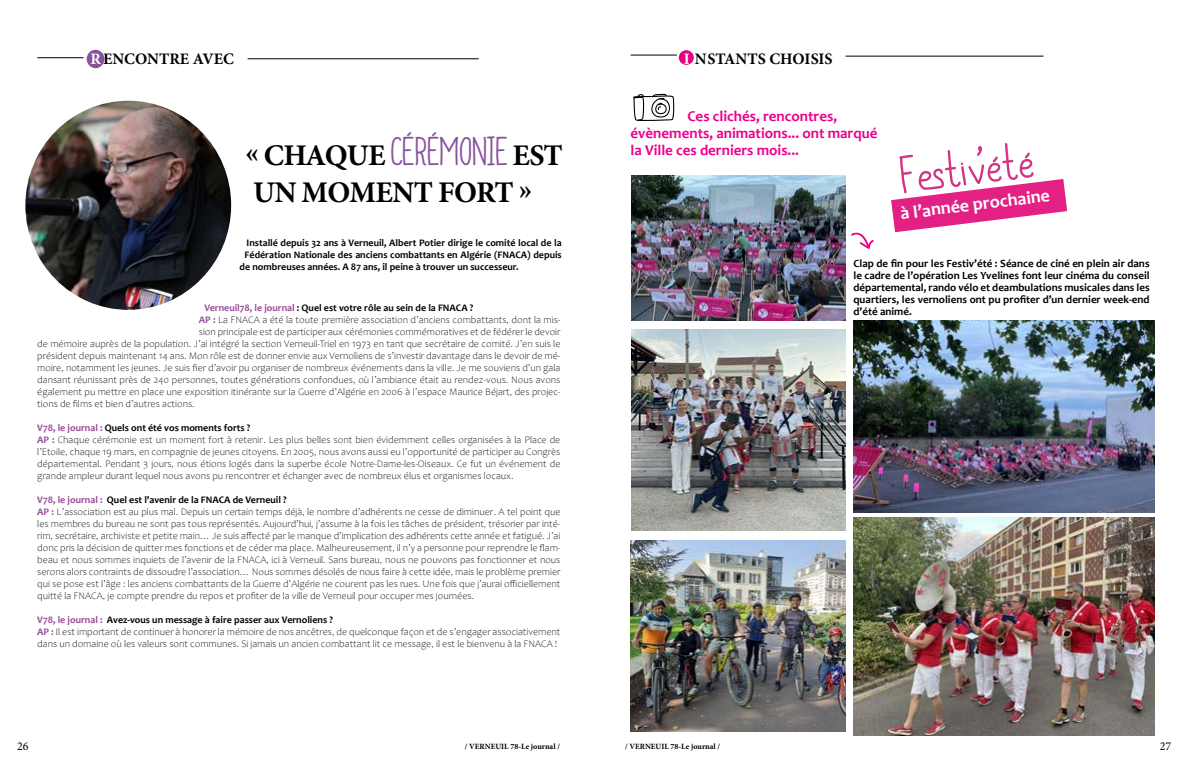
<style>
.page{position:relative;width:1191px;height:772px;background:#fff}
.page>*{position:absolute;margin:0;border:0;box-sizing:border-box;transform-origin:0 0}
.t1{font:49px "Always Together";color:#d33485}
.t2{font:700 30px/37px "Minion Pro";letter-spacing:-.025em;color:#000}
.t3{font:700 18px "Candara";color:#fff}
.t4{font:700 16px "Minion Pro";color:#000}
.t5{font:700 15px/17px "Candara";color:#ec008c}
.t6{font:12px "Minion Pro";color:#000}
.t7{font:700 11px/12px "Candara";color:#000;text-align:justify}
.t8{font:300 10px/12px "Candara";color:#000}
.t9{font:700 10px "Candara";color:#000}
.t10{font:700 10px "Candara";color:#020203}
.t11{font:700 8px "Minion Pro";color:#000}
.s1{color:#fff}
.s2{font-family:"Always Together";font-weight:400;font-size:37px;color:#87529c}
.s3{color:#974996}
.s4{font-weight:700;color:#974996}
.s5{font-weight:700;color:#020203}
</style>
<div class="page">
<img style="left:25px;top:101px;width:206px;height:208px">
<div style="left:87px;top:50px;width:17px;height:18px;background:#87529c;border-radius:50%"></div>
<hr style="left:37px;top:57px;width:46px;height:1px;background:#000">
<hr style="left:248px;top:58px;width:231px;height:1px;background:#000">
<div style="left:679px;top:50px;width:15px;height:15px;background:#e4007f;border-radius:50%"></div>
<hr style="left:630px;top:54px;width:47px;height:1px;background:#000">
<hr style="left:845px;top:56px;width:198px;height:1px;background:#000">
<img style="left:853px;top:320px;width:301px;height:192px">
<img style="left:631px;top:329px;width:215px;height:201px">
<svg style="left:891px;top:179px;width:176px;height:53px"></svg>
<img style="left:630px;top:540px;width:216px;height:191px">
<img style="left:853px;top:517px;width:302px;height:218px">
<img style="left:631px;top:176px;width:215px;height:144px">
<h3 class="t4" style="left:90px;top:47px;width:145px"><span class="s1">R</span>ENCONTRE AVEC</h3>
<h2 class="t2" style="left:245px;top:136px;width:319px">« CHAQUE <span class="s2">CÉRÉMONIE</span> EST<br>UN MOMENT FORT »</h2>
<p class="t9" style="left:247px;top:236px;width:316px">Installé depuis 32 ans à Verneuil, Albert Potier dirige le comité local de la</p>
<p class="t9" style="left:245px;top:248px;width:318px">Fédération Nationale des anciens combattants en Algérie (FNACA) depuis</p>
<p class="t9" style="left:240px;top:260px;width:280px">de nombreuses années. A 87 ans, il peine à trouver un successeur.</p>
<p class="t10" style="left:204px;top:301px;width:270px"><span class="s3">Verneuil78, le journal</span> : Quel est votre rôle au sein de la FNACA ?</p>
<p class="t8" style="left:199px;top:313px;width:363px"><span class="s4">AP :</span> La FNACA a été la toute première association d’anciens combattants, dont la mis-</p>
<p class="t8" style="left:199px;top:325px;width:363px">sion principale est de participer aux cérémonies commémoratives et de fédérer le devoir</p>
<p class="t8" style="left:37px;top:337px;width:525px">de mémoire auprès de la population. J’ai intégré la section Verneuil-Triel en 1973 en tant que secrétaire de comité. J’en suis le</p>
<p class="t8" style="left:37px;top:349px;width:524px">président depuis maintenant 14 ans. Mon rôle est de donner envie aux Vernoliens de s’investir davantage dans le devoir de mé-</p>
<p class="t8" style="left:37px;top:361px;width:524px">moire, notamment les jeunes. Je suis fier d’avoir pu organiser de nombreux événements dans la ville. Je me souviens d’un gala</p>
<p class="t8" style="left:37px;top:373px;width:524px">dansant réunissant près de 240 personnes, toutes générations confondues, où l’ambiance était au rendez-vous. Nous avons</p>
<p class="t8" style="left:37px;top:385px;width:525px">également pu mettre en place une exposition itinérante sur la Guerre d’Algérie en 2006 à l’espace Maurice Béjart, des projec-</p>
<p class="t8" style="left:37px;top:397px;width:159px">tions de films et bien d’autres actions.</p>
<p class="t8" style="left:37px;top:421px;width:525px"><span class="s4">V78, le journal :</span> <span class="s5">Quels ont été vos moments forts ?<br></span><span class="s4">AP :</span> Chaque cérémonie est un moment fort à retenir. Les plus belles sont bien évidemment celles organisées à la Place de l’Etoile, chaque 19 mars, en compagnie de jeunes citoyens. En 2005, nous avons aussi eu l’opportunité de participer au Congrès départemental. Pendant 3 jours, nous étions logés dans la superbe école Notre-Dame-les-Oiseaux. Ce fut un événement de grande ampleur durant lequel nous avons pu rencontrer et échanger avec de nombreux élus et organismes locaux.</p>
<p class="t8" style="left:37px;top:493px;width:525px"><span class="s4">V78, le journal :</span> <span class="s5">Quel est l’avenir de la FNACA de Verneuil ?<br></span><span class="s4">AP :</span> L’association est au plus mal. Depuis un certain temps déjà, le nombre d’adhérents ne cesse de diminuer. A tel point que les membres du bureau ne sont pas tous représentés. Aujourd’hui, j’assume à la fois les tâches de président, trésorier par inté&shy;rim, secrétaire, archiviste et petite main… Je suis affecté par le manque d’implication des adhérents cette année et fatigué. J’ai donc pris la décision de quitter mes fonctions et de céder ma place. Malheureusement, il n’y a personne pour reprendre le flam&shy;beau et nous sommes inquiets de l’avenir de la FNACA, ici à Verneuil. Sans bureau, nous ne pouvons pas fonctionner et nous serons alors contraints de dissoudre l’association… Nous sommes désolés de nous faire à cette idée, mais le problème premier qui se pose est l’âge : les anciens combattants de la Guerre d’Algérie ne courent pas les rues. Une fois que j’aurai officiellement quitté la FNACA, je compte prendre du repos et profiter de la ville de Verneuil pour occuper mes journées.</p>
<p class="t8" style="left:37px;top:613px;width:524px"><span class="s4">V78, le journal :</span> <span class="s5">Avez-vous un message à faire passer aux Vernoliens ?<br></span><span class="s4">AP :</span> Il est important de continuer à honorer la mémoire de nos ancêtres, de quelconque façon et de s’engager associativement dans un domaine où les valeurs sont communes. Si jamais un ancien combattant lit ce message, il est le bienvenu à la FNACA !</p>
<h3 class="t4" style="left:683px;top:47px;width:150px"><span class="s1">I</span> NSTANTS CHOISIS</h3>
<h3 class="t5" style="left:630px;top:107px;width:248px;text-indent:57px">Ces clichés, rencontres, évènements, animations... ont marqué la Ville ces derniers mois...</h3>
<h1 class="t1" style="left:895px;top:137px;width:135px;rotate:-7deg">Fes tiv’été</h1>
<h3 class="t3" style="left:899px;top:202px;width:152px;rotate:-7deg">à l’année prochaine</h3>
<p class="t7" style="left:853px;top:257px;width:297px">Clap de fin pour les Festiv’été : Séance de ciné en plein air dans le cadre de l’opération Les Yvelines font leur cinéma du conseil départemental, rando vélo et deambulations musicales dans les quartiers, les vernoliens ont pu profiter d’un dernier week-end d’été animé.</p>
<p class="t6" style="left:17px;top:737px;width:13px">26</p>
<p class="t11" style="left:465px;top:740px;width:97px">/ VERNEUIL 78-Le journal /</p>
<p class="t6" style="left:1159px;top:737px;width:13px">27</p>
<p class="t11" style="left:625px;top:740px;width:97px">/ VERNEUIL 78-Le journal /</p>
</div>
